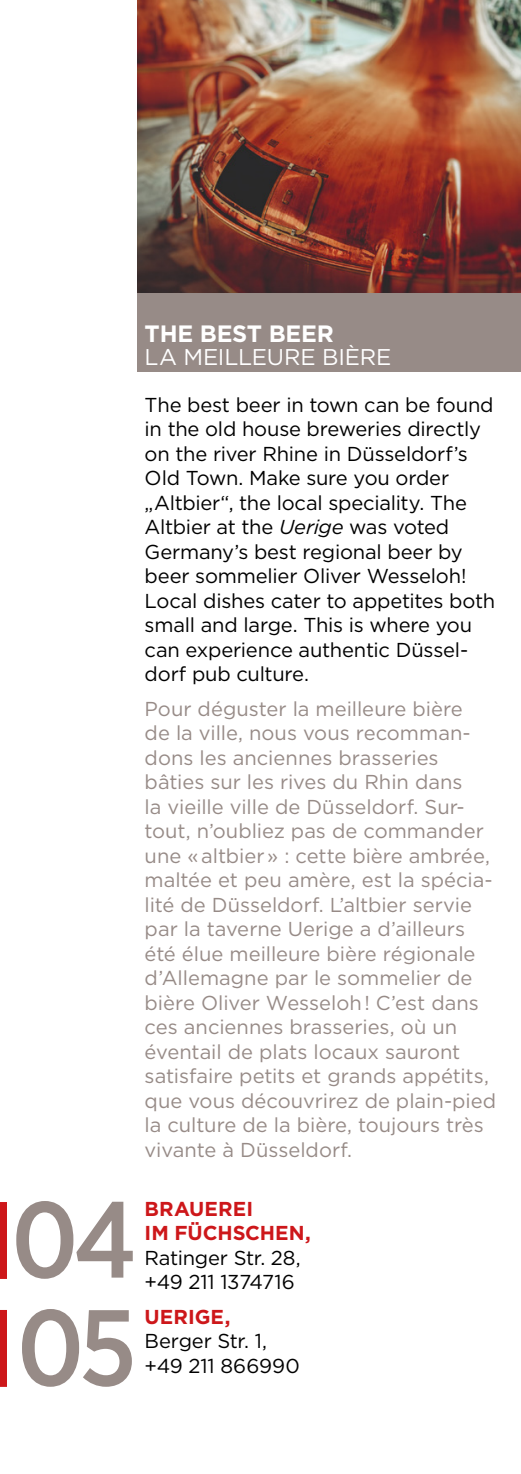
<style>
.page{position:relative;width:521px;height:1474px;background:#fff}
.page>*{position:absolute;margin:0;border:0;box-sizing:border-box;transform-origin:0 0}
.t1{font:500 107.8px/108px "Gotham Narrow";color:#978b87}
.t2{font:700 23.62px "Gotham";letter-spacing:-.01em;color:#fff}
.t3{font:22.75px "Gotham";letter-spacing:-.005em;color:#fff}
.t4{font:20.12px/24.5px "Gotham";color:#978b87}
.t5{font:20.12px/24.5px "Gotham";letter-spacing:-.01em;color:#000}
.t6{font:700 20.12px/24.5px "Gotham";color:#cd171a}
.s1{font-style:italic}
</style>
<div class="page">
<div style="left:0;top:1201px;width:7px;height:77px;background:#cd171a"></div>
<div style="left:0;top:1309px;width:7px;height:77px;background:#cd171a"></div>
<img style="left:137px;top:0;width:384px;height:293px">
<div style="left:137px;top:293px;width:384px;height:78px;background:#978b87"></div>
<p class="t2" style="left:145px;top:320px;width:191px">THE BEST BEER</p>
<p class="t3" style="left:145px;top:342px;width:248px">LA MEILLEURE BIÈRE</p>
<p class="t5" style="left:145px;top:392px;width:352px">The best beer in town can be found in the old house breweries directly on the river Rhine in Düsseldorf’s<br>Old Town. Make sure you order „Altbier“, the local speciality. The<br>Altbier at the <span class="s1">Uerige</span> was voted<br>Germany’s best regional beer by beer sommelier Oliver Wesseloh!<br>Local dishes cater to appetites both small and large. This is where you can experience authentic Düssel&shy;dorf pub culture.</p>
<p class="t4" style="left:145px;top:696px;width:353px">Pour déguster la meilleure bière<br>de la ville, nous vous recomman&shy;dons les anciennes brasseries bâties sur les rives du Rhin dans<br>la vieille ville de Düsseldorf. Sur&shy;tout, n’oubliez pas de commander une « altbier » : cette bière ambrée, maltée et peu amère, est la spécia&shy;lité de Düsseldorf. L’altbier servie par la taverne Uerige a d’ailleurs été élue meilleure bière régionale d’Allemagne par le sommelier de bière Oliver Wesseloh ! C’est dans ces anciennes brasseries, où un éventail de plats locaux sauront satisfaire petits et grands appétits, que vous découvrirez de plain-pied la culture de la bière, toujours très vivante à Düsseldorf.</p>
<h1 class="t1" style="left:11px;top:1184px;width:128px">04<br>05</h1>
<p class="t6" style="left:145px;top:1195px;width:168px">BRAUEREI<br>IM FÜCHSCHEN,</p>
<p class="t5" style="left:145px;top:1244px;width:158px">Ratinger Str. 28, +49 211 1374716</p>
<p class="t6" style="left:145px;top:1303px;width:87px">UERIGE,</p>
<p class="t5" style="left:145px;top:1328px;width:157px">Berger Str. 1, +49 211 866990</p>
</div>
